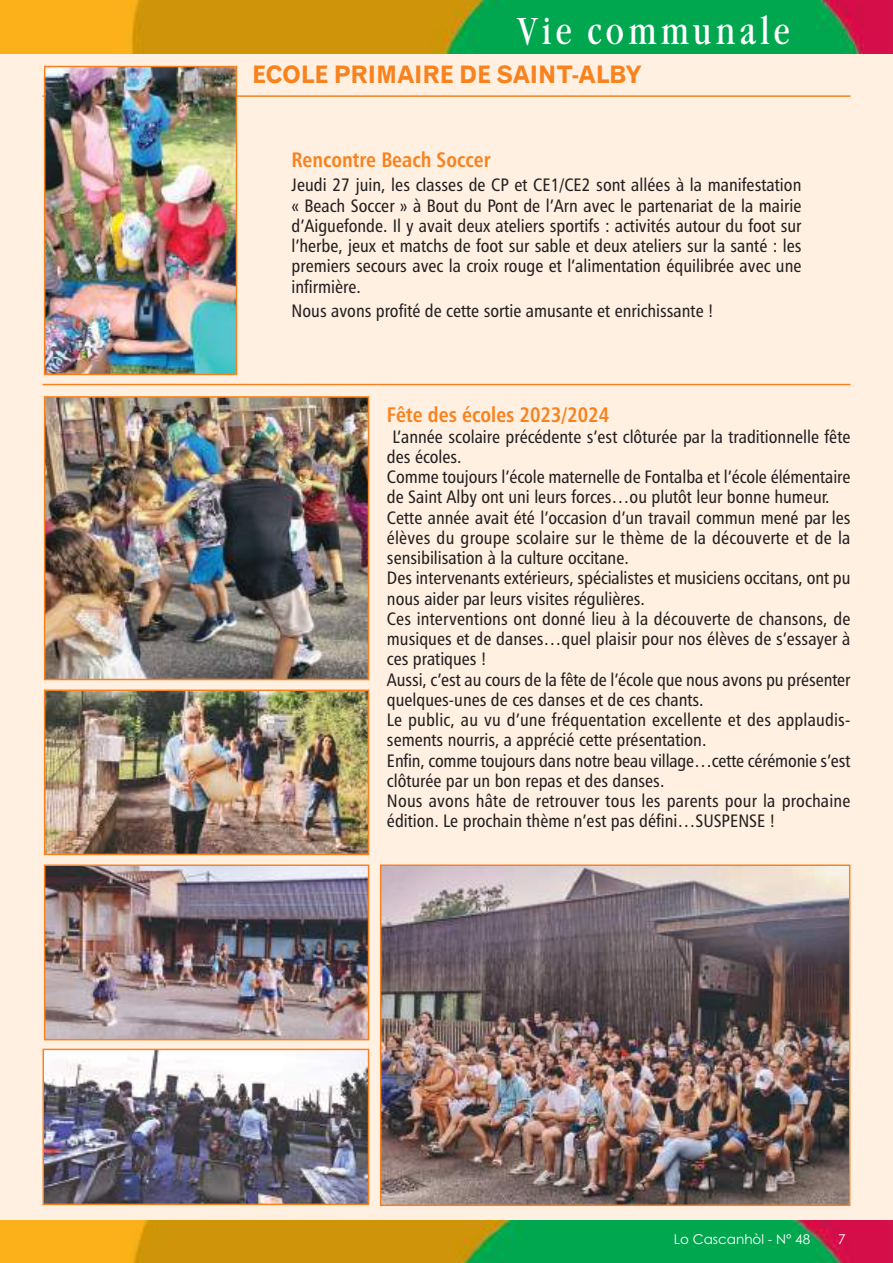
<style>
.page{position:relative;width:893px;height:1263px;background:#fff}
.page>*{position:absolute;margin:0;border:0;box-sizing:border-box;transform-origin:0 0}
.t1{font:39px "Garamond Condensed";letter-spacing:.1em;color:#fff}
.t2{font:24px "Gothic 720 BT Bold B";color:#f8821e;scale:.95 1}
.t3{font:21px "Humanist 777 BT Bold Condensed B";color:#f8821e}
.t4{font:18px/20.2px "Humanist 777 BT Roman Condensed B";color:#241f1f;text-align:justify}
.t5{font:13.5px "Century Gothic";color:#fff}
</style>
<div class="page">
<div style="left:0;top:53px;width:893px;height:1167px;background:#fff0e2"></div>
<img style="left:0;top:0;width:893px;height:53px">
<img style="left:0;top:1220px;width:893px;height:43px">
<img style="left:47px;top:399px;width:319px;height:278px">
<div style="left:44px;top:396px;width:325px;height:284px;border:2px solid #f8821e"></div>
<hr style="left:43px;top:95px;width:807px;height:2px;background:#f8821e">
<hr style="left:43px;top:384px;width:807px;height:1px;background:#f8821e">
<img style="left:46px;top:1052px;width:320px;height:150px">
<div style="left:43px;top:1049px;width:326px;height:156px;border:2px solid #f8821e"></div>
<img style="left:383px;top:867px;width:464px;height:336px">
<div style="left:380px;top:864px;width:470px;height:342px;border:2px solid #f8821e"></div>
<img style="left:47px;top:867px;width:319px;height:170px">
<div style="left:44px;top:864px;width:325px;height:176px;border:2px solid #f8821e"></div>
<img style="left:47px;top:692px;width:319px;height:160px">
<div style="left:44px;top:689px;width:325px;height:166px;border:2px solid #f8821e"></div>
<img style="left:47px;top:69px;width:187px;height:303px">
<div style="left:44px;top:66px;width:193px;height:309px;border:2px solid #f8821e"></div>
<h1 class="t1" style="left:517px;top:8px;width:274px">Vie communale</h1>
<h2 class="t2" style="left:252px;top:66px;width:411px">ECOLE PRIMAIRE DE SAINT-ALBY</h2>
<p class="t3" style="left:292px;top:151px;width:200px">Rencontre Beach Soccer</p>
<p class="t4" style="left:292px;top:176px;width:511px">Jeudi 27 juin, les classes de CP et CE1/CE2 sont allées à la manifestation « Beach Soccer » à Bout du Pont de l’Arn avec le partenariat de la mairie d’Aiguefonde. Il y avait deux ateliers sportifs : activités autour du foot sur l’herbe, jeux et matchs de foot sur sable et deux ateliers sur la santé : les premiers secours avec la croix rouge et l’alimentation équilibrée avec une infirmière.</p>
<p class="t4" style="left:292px;top:302px;width:423px">Nous avons profité de cette sortie amusante et enrichissante !</p>
<p class="t3" style="left:387px;top:407px;width:224px">Fête des écoles 2023/2024</p>
<p class="t4" style="left:387px;top:428px;width:465px;text-align:left;text-indent:5px">L’année scolaire précédente s’est clôturée par la traditionnelle fête des écoles.<br>Comme toujours l’école maternelle de Fontalba et l’école élémentaire de Saint Alby ont uni leurs forces…ou plutôt leur bonne humeur.<br>Cette année avait été l’occasion d’un travail commun mené par les élèves du groupe scolaire sur le thème de la découverte et de la sensibilisation à la culture occitane.<br>Des intervenants extérieurs, spécialistes et musiciens occitans, ont pu nous aider par leurs visites régulières.<br>Ces interventions ont donné lieu à la découverte de chansons, de musiques et de danses…quel plaisir pour nos élèves de s’essayer à ces pratiques !<br>Aussi, c’est au cours de la fête de l’école que nous avons pu présenter quelques-unes de ces danses et de ces chants.<br>Le public, au vu d’une fréquentation excellente et des applaudis&shy;sements nourris, a apprécié cette présentation.<br>Enfin, comme toujours dans notre beau village…cette cérémonie s’est clôturée par un bon repas et des danses.<br>Nous avons hâte de retrouver tous les parents pour la prochaine édition. Le prochain thème n’est pas défini…SUSPENSE !</p>
<p class="t5" style="left:674px;top:1232px;width:138px">Lo Cascanhòl - N° 48</p>
<p class="t5" style="left:838px;top:1232px;width:9px">7</p>
</div>
